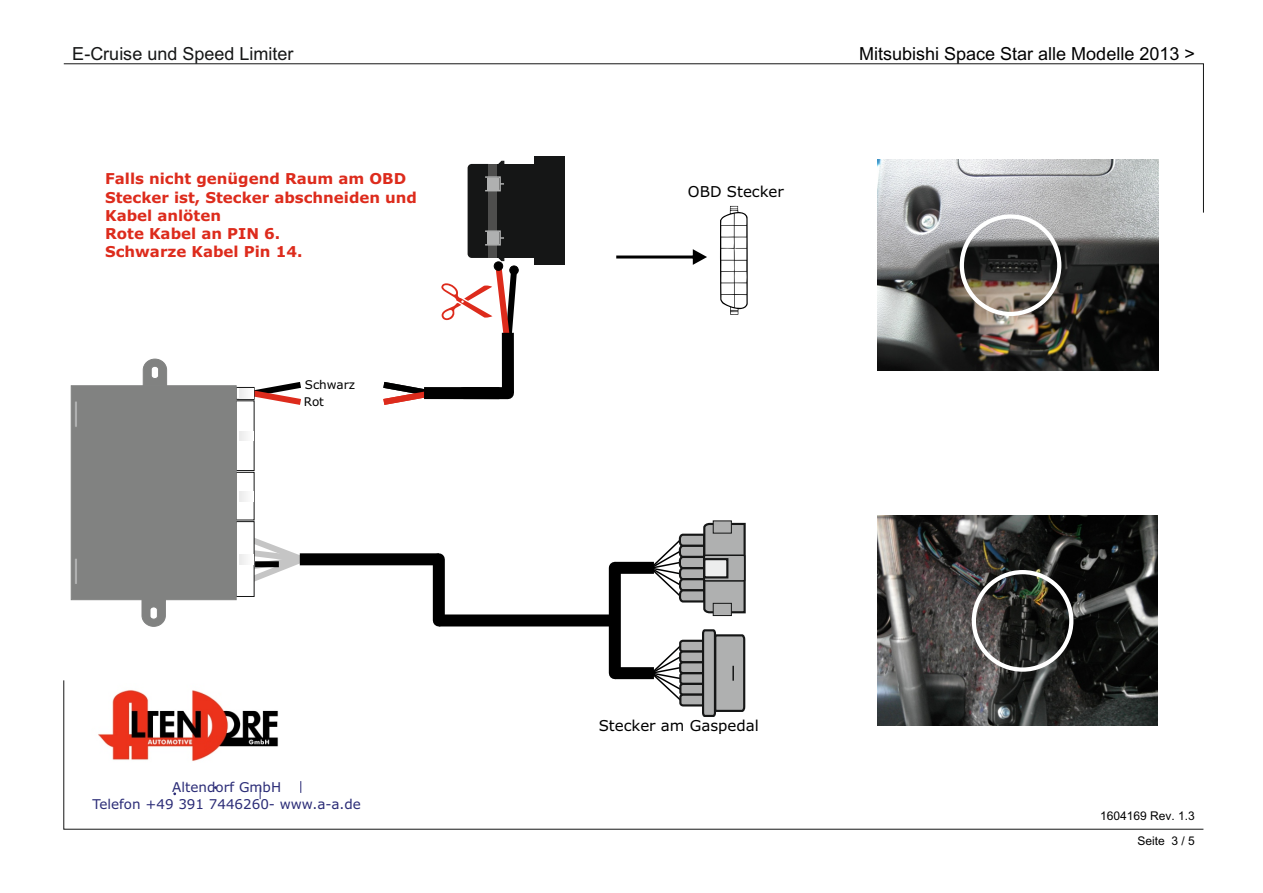
<style>
.page{position:relative;width:1263px;height:893px;background:#fff}
.page>*{position:absolute;margin:0;border:0;box-sizing:border-box;transform-origin:0 0}
.t1{font:18px "Arial Unicode MS";color:#000}
.t2{font:18px "Arial";color:#151616}
.t3{font:700 15px/18.3px "Verdana";color:#dd2b1c}
.t4{font:15px "Verdana";color:#000}
.t5{font:13.5px/16.4px "Verdana";color:#2b2c77;text-align:center}
.t6{font:12px "Arial Unicode MS";color:#000}
.t7{font:12px "Verdana";color:#000}
</style>
<div class="page">
<svg style="left:720px;top:213px;width:28px;height:102px"></svg>
<div style="left:735px;top:283px;width:11px;height:11px;background:#fff"></div>
<svg style="left:383px;top:382px;width:55px;height:23px"></svg>
<div style="left:424px;top:387px;width:75px;height:12px;background:#000"></div>
<div style="left:463px;top:387px;width:45px;height:12px;background:#000"></div>
<div style="left:502px;top:333px;width:12px;height:60px;background:#000"></div>
<svg style="left:616px;top:249px;width:91px;height:16px"></svg>
<svg style="left:649px;top:520px;width:97px;height:96px"></svg>
<svg style="left:649px;top:629px;width:97px;height:51px"></svg>
<div style="left:439px;top:614px;width:176px;height:12px;background:#000"></div>
<div style="left:433px;top:559px;width:12px;height:61px;background:#000"></div>
<div style="left:609px;top:568px;width:12px;height:105px;background:#000"></div>
<div style="left:615px;top:562px;width:39px;height:12px;background:#000"></div>
<div style="left:615px;top:667px;width:39px;height:12px;background:#000"></div>
<div style="left:300px;top:553px;width:139px;height:12px;background:#000"></div>
<img style="left:877px;top:515px;width:281px;height:165px">
<div style="left:972px;top:570px;width:101px;height:102px;border:4px solid #fff;border-radius:50%"></div>
<img style="left:878px;top:213px;width:280px;height:157px">
<div style="left:960px;top:214px;width:101px;height:102px;border:4px solid #fff;border-radius:50%"></div>
<svg style="left:71px;top:359px;width:238px;height:268px"></svg>
<div style="left:488px;top:164px;width:46px;height:94px;background:#151616"></div>
<div style="left:534px;top:157px;width:30px;height:108px;background:#151616"></div>
<div style="left:255px;top:561px;width:24px;height:6px;background:#000"></div>
<svg style="left:63px;top:63px;width:1141px;height:150px"></svg>
<svg style="left:63px;top:680px;width:1141px;height:149px"></svg>
<svg style="left:441px;top:161px;width:79px;height:192px"></svg>
<p class="t2" style="left:72px;top:47px;width:223px">E-Cruise und Speed Limiter</p>
<p class="t3" style="left:105px;top:171px;width:313px">Falls nicht genügend Raum am OBD<br>Stecker ist, Stecker abschneiden und<br>Kabel anlöten<br>Rote Kabel an PIN 6.<br>Schwarze Kabel Pin 14.</p>
<p class="t7" style="left:305px;top:380px;width:52px">Schwarz</p>
<p class="t7" style="left:304px;top:397px;width:22px">Rot</p>
<p class="t5" style="left:92px;top:780px;width:270px">Altendorf GmbH<br>Telefon +49 391 7446260- www.a-a.de</p>
<p class="t4" style="left:688px;top:185px;width:97px">OBD Stecker</p>
<p class="t1" style="left:859px;top:47px;width:337px">Mitsubishi Space Star alle Modelle 2013 &gt;</p>
<p class="t4" style="left:599px;top:719px;width:162px">Stecker am Gaspedal</p>
<p class="t6" style="left:1100px;top:811px;width:96px">1604169 Rev. 1.3</p>
<p class="t6" style="left:1137px;top:837px;width:59px">Seite 3 / 5</p>
</div>
